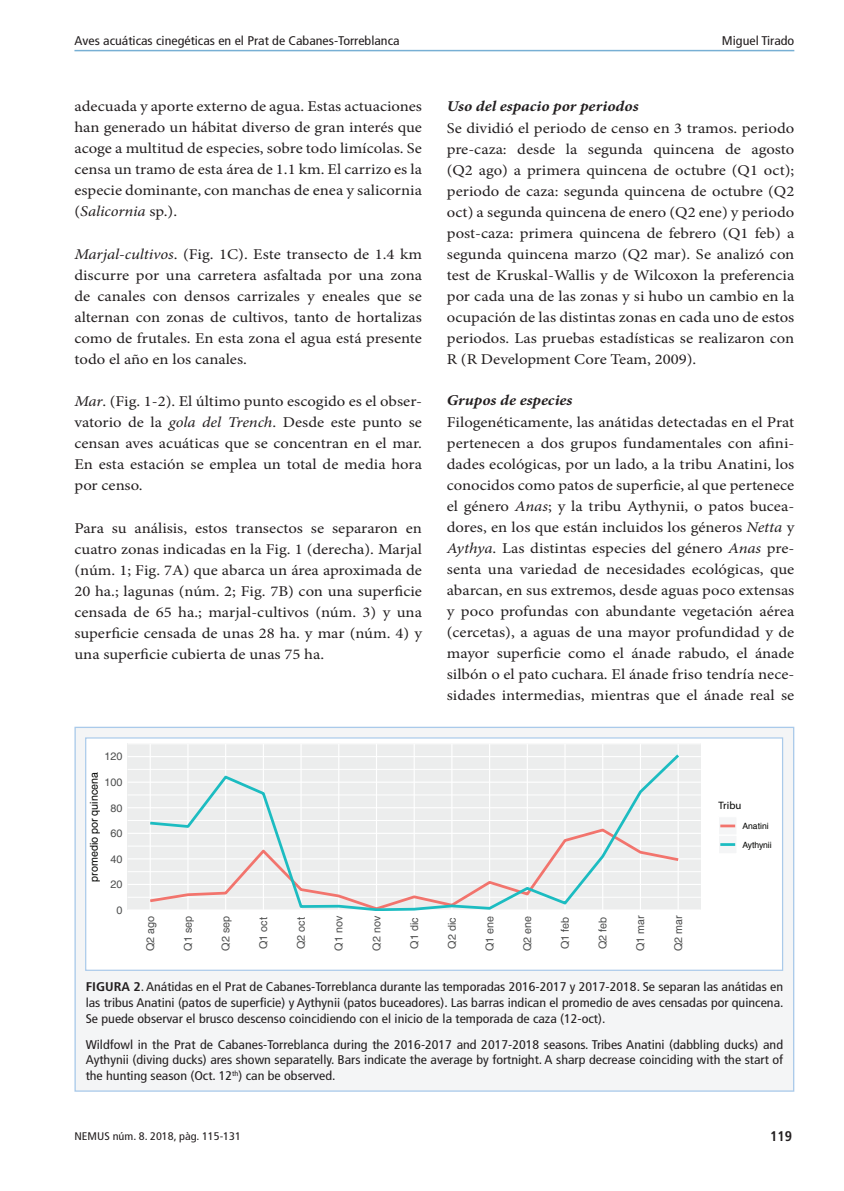
<style>
.page{position:relative;width:844px;height:1191px;background:#fff}
.page>*{position:absolute;margin:0;border:0;box-sizing:border-box;transform-origin:0 0}
.t1{font:15.05px/21px "Minion Pro";color:#231f20;text-align:justify;scale:1.11 1}
.t2{font:italic 700 15.05px "Minion Pro";letter-spacing:.005em;color:#231f20;scale:1.11 1}
.t3{font:700 condensed 14px "Frutiger LT Std";color:#231f20}
.t4{font:condensed 12.6px/15.8px "Frutiger LT Std";color:#231f20;text-align:justify;scale:1.11 1}
.t5{font:condensed 11.03px "Frutiger LT Std";color:#231f20;scale:1.11 1}
.t6{font:10.67px "Helvetica";color:#4c4d4d}
.t7{font:10.67px "Helvetica";color:#040503}
.t8{font:10.67px "Myriad Pro";color:#040503}
.t9{font:8.58px/18.6px "Helvetica";color:#040503}
.s1{font-style:italic}
.s2{font-weight:700}
</style>
<div class="page">
<hr style="left:74px;top:50px;width:720px;height:1px;background:#77afd4">
<div style="left:75px;top:727px;width:718px;height:364px;background:#f4f5f6"></div>
<div style="left:86px;top:738px;width:696px;height:232px;background:#fff"></div>
<div style="left:128px;top:744px;width:572px;height:166px;background:#eceded"></div>
<hr style="left:128px;top:897px;width:572px;height:1px;background:#fff">
<hr style="left:128px;top:871px;width:572px;height:1px;background:#fff">
<hr style="left:128px;top:845px;width:572px;height:1px;background:#fff">
<hr style="left:128px;top:820px;width:572px;height:1px;background:#fff">
<hr style="left:128px;top:794px;width:572px;height:1px;background:#fff">
<hr style="left:128px;top:769px;width:572px;height:1px;background:#fff">
<hr style="left:128px;top:744px;width:572px;height:1px;background:#fff">
<hr style="left:128px;top:909px;width:572px;height:1px;background:#fff">
<hr style="left:128px;top:884px;width:572px;height:1px;background:#fff">
<hr style="left:128px;top:858px;width:572px;height:1px;background:#fff">
<hr style="left:128px;top:832px;width:572px;height:2px;background:#fff">
<hr style="left:128px;top:807px;width:572px;height:1px;background:#fff">
<hr style="left:128px;top:781px;width:572px;height:1px;background:#fff">
<hr style="left:128px;top:756px;width:572px;height:1px;background:#fff">
<hr style="left:150px;top:744px;width:1px;height:166px;background:#fff">
<hr style="left:187px;top:744px;width:1px;height:166px;background:#fff">
<hr style="left:225px;top:744px;width:1px;height:166px;background:#fff">
<hr style="left:263px;top:744px;width:1px;height:166px;background:#fff">
<hr style="left:300px;top:744px;width:1px;height:166px;background:#fff">
<hr style="left:338px;top:744px;width:1px;height:166px;background:#fff">
<hr style="left:376px;top:744px;width:1px;height:166px;background:#fff">
<hr style="left:413px;top:744px;width:1px;height:166px;background:#fff">
<hr style="left:451px;top:744px;width:1px;height:166px;background:#fff">
<hr style="left:489px;top:744px;width:1px;height:166px;background:#fff">
<hr style="left:526px;top:744px;width:1px;height:166px;background:#fff">
<hr style="left:564px;top:744px;width:1px;height:166px;background:#fff">
<hr style="left:602px;top:744px;width:1px;height:166px;background:#fff">
<hr style="left:639px;top:744px;width:1px;height:166px;background:#fff">
<hr style="left:677px;top:744px;width:1px;height:166px;background:#fff">
<svg style="left:147px;top:751px;width:534px;height:159px"></svg>
<div style="left:718px;top:816px;width:18px;height:19px;background:#f4f5f6"></div>
<div style="left:717px;top:816px;width:20px;height:20px;border:1px solid #fff"></div>
<hr style="left:720px;top:824px;width:15px;height:3px;background:#f2746d">
<div style="left:718px;top:835px;width:18px;height:19px;background:#f4f5f6"></div>
<div style="left:717px;top:834px;width:20px;height:20px;border:1px solid #fff"></div>
<hr style="left:720px;top:843px;width:15px;height:3px;background:#1cbcc1">
<div style="left:85px;top:737px;width:698px;height:234px;border:1px solid #aacaea"></div>
<p class="t4" style="left:74px;top:33px;width:294px">Aves acuáticas cinegéticas en el Prat de Cabanes-Torreblanca</p>
<p class="t4" style="left:721px;top:33px;width:67px">Miguel Tirado</p>
<p class="t1" style="left:74px;top:96px;width:314px">adecuada y aporte externo de agua. Estas actuaciones han generado un hábitat diverso de gran interés que acoge a multitud de especies, sobre todo limícolas. Se censa un tramo de esta área de 1.1 km. El carrizo es la especie dominante, con manchas de enea y salicornia (<span class="s1">Salicornia</span> sp.).</p>
<p class="t1" style="left:74px;top:243px;width:314px"><span class="s1">Marjal-cultivos</span>. (Fig. 1C). Este transecto de 1.4 km discurre por una carretera asfaltada por una zona de canales con densos carrizales y eneales que se alternan con zonas de cultivos, tanto de hortalizas como de frutales. En esta zona el agua está presente todo el año en los canales.</p>
<p class="t1" style="left:74px;top:391px;width:314px"><span class="s1">Mar</span>. (Fig. 1-2). El último punto escogido es el obser&shy;vatorio de la <span class="s1">gola del Trench</span>. Desde este punto se censan aves acuáticas que se concentran en el mar.<br>En esta estación se emplea un total de media hora por censo.</p>
<p class="t1" style="left:74px;top:517px;width:314px">Para su análisis, estos transectos se separaron en cuatro zonas indicadas en la Fig. 1 (derecha). Marjal (núm. 1; Fig. 7A) que abarca un área aproximada de 20 ha.; lagunas (núm. 2; Fig. 7B) con una superficie censada de 65 ha.; marjal-cultivos (núm. 3) y una superficie censada de unas 28 ha. y mar (núm. 4) y una superficie cubierta de unas 75 ha.</p>
<p class="t6" style="left:104px;top:750px;width:19px">120</p>
<p class="t7" style="left:88px;top:882px;width:111px;rotate:-90deg">promedio por quincena</p>
<p class="t6" style="left:104px;top:776px;width:19px">100</p>
<p class="t6" style="left:110px;top:801px;width:13px">80</p>
<p class="t6" style="left:110px;top:827px;width:13px">60</p>
<p class="t6" style="left:110px;top:852px;width:13px">40</p>
<p class="t6" style="left:110px;top:878px;width:13px">20</p>
<p class="t2" style="left:446px;top:96px;width:174px">Uso del espacio por periodos</p>
<p class="t1" style="left:446px;top:118px;width:314px">Se dividió el periodo de censo en 3 tramos. periodo pre-caza: desde la segunda quincena de agosto (Q2 ago) a primera quincena de octubre (Q1 oct); periodo de caza: segunda quincena de octubre (Q2 oct) a segunda quincena de enero (Q2 ene) y periodo post-caza: primera quincena de febrero (Q1 feb) a segunda quincena marzo (Q2 mar). Se analizó con test de Kruskal-Wallis y de Wilcoxon la preferencia por cada una de las zonas y si hubo un cambio en la ocupación de las distintas zonas en cada uno de estos periodos. Las pruebas estadísticas se realizaron con R (R Development Core Team, 2009).</p>
<p class="t2" style="left:446px;top:390px;width:115px">Grupos de especies</p>
<p class="t1" style="left:446px;top:411px;width:314px">Filogenéticamente, las anátidas detectadas en el Prat pertenecen a dos grupos fundamentales con afini&shy;dades ecológicas, por un lado, a la tribu Anatini, los conocidos como patos de superficie, al que pertenece el género <span class="s1">Anas</span>; y la tribu Aythynii, o patos bucea&shy;dores, en los que están incluidos los géneros <span class="s1">Netta</span> y <span class="s1">Aythya</span>. Las distintas especies del género <span class="s1">Anas</span> pre&shy;senta una variedad de necesidades ecológicas, que abarcan, en sus extremos, desde aguas poco extensas y poco profundas con abundante vegetación aérea (cercetas), a aguas de una mayor profundidad y de mayor superficie como el ánade rabudo, el ánade silbón o el pato cuchara. El ánade friso tendría nece&shy;sidades intermedias, mientras que el ánade real se</p>
<p class="t8" style="left:718px;top:799px;width:24px">Tribu</p>
<p class="t9" style="left:742px;top:817px;width:31px">Anatini<br>Aythynii</p>
<p class="t6" style="left:116px;top:904px;width:7px">0</p>
<p class="t6" style="left:144px;top:951px;width:37px;rotate:-90deg">Q2 ago</p>
<p class="t6" style="left:182px;top:950px;width:36px;rotate:-90deg">Q1 sep</p>
<p class="t6" style="left:219px;top:950px;width:36px;rotate:-90deg">Q2 sep</p>
<p class="t6" style="left:257px;top:949px;width:33px;rotate:-90deg">Q1 oct</p>
<p class="t6" style="left:295px;top:949px;width:33px;rotate:-90deg">Q2 oct</p>
<p class="t6" style="left:332px;top:950px;width:36px;rotate:-90deg">Q1 nov</p>
<p class="t6" style="left:370px;top:950px;width:36px;rotate:-90deg">Q2 nov</p>
<p class="t6" style="left:408px;top:948px;width:33px;rotate:-90deg">Q1 dic</p>
<p class="t6" style="left:445px;top:948px;width:33px;rotate:-90deg">Q2 dic</p>
<p class="t6" style="left:483px;top:951px;width:37px;rotate:-90deg">Q1 ene</p>
<p class="t6" style="left:521px;top:951px;width:37px;rotate:-90deg">Q2 ene</p>
<p class="t6" style="left:558px;top:949px;width:33px;rotate:-90deg">Q1 feb</p>
<p class="t6" style="left:596px;top:949px;width:33px;rotate:-90deg">Q2 feb</p>
<p class="t6" style="left:634px;top:951px;width:37px;rotate:-90deg">Q1 mar</p>
<p class="t6" style="left:671px;top:951px;width:37px;rotate:-90deg">Q2 mar</p>
<p class="t4" style="left:86px;top:979px;width:630px"><span class="s2">FIGURA 2</span>. Anátidas en el Prat de Cabanes-Torreblanca durante las temporadas 2016-2017 y 2017-2018. Se separan las anátidas en las tribus Anatini (patos de superficie) y Aythynii (patos buceadores). Las barras indican el promedio de aves censadas por quincena.<br>Se puede observar el brusco descenso coincidiendo con el inicio de la temporada de caza (12-oct).</p>
<p class="t4" style="left:86px;top:1036px;width:629px">Wildfowl in the Prat de Cabanes-Torreblanca during the 2016-2017 and 2017-2018 seasons. Tribes Anatini (dabbling ducks) and Aythynii (diving ducks) ares shown separatelly. Bars indicate the average by fortnight. A sharp decrease coinciding with the start of the hunting season (Oct. 12<sup>th</sup>) can be observed.</p>
<p class="t5" style="left:74px;top:1129px;width:151px">NEMUS núm. 8. 2018, pàg. 115-131</p>
<p class="t3" style="left:770px;top:1128px;width:23px">119</p>
</div>
